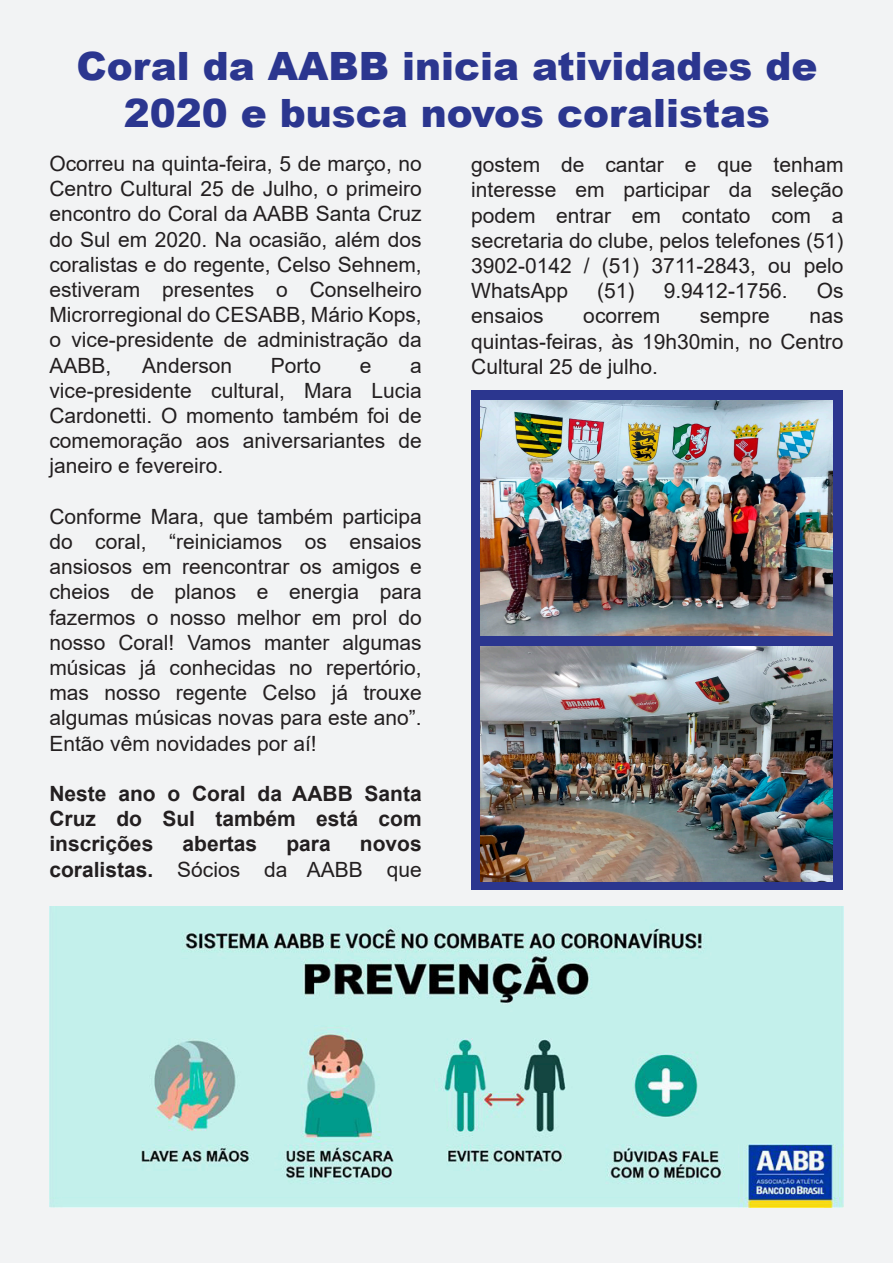
<style>
.page{position:relative;width:893px;height:1263px;background:#f2f3f4}
.page>*{position:absolute;margin:0;border:0;box-sizing:border-box;transform-origin:0 0}
.t1{font:900 39px/46.8px "Arial";color:#2b368f;text-align:center}
.t2{font:21px/25.2px "Arial";color:#231f20;text-align:justify}
.t3{font:700 21px/25.2px "Arial";color:#231f20;text-align:justify}
.s1{font-weight:400}
</style>
<div class="page">
<div style="left:471px;top:390px;width:372px;height:500px;background:#2b368f"></div>
<img style="left:480px;top:400px;width:353px;height:236px">
<img style="left:50px;top:906px;width:793px;height:302px">
<img style="left:480px;top:646px;width:353px;height:236px">
<h1 class="t1" style="left:76px;top:42px;width:743px">Coral da AABB inicia atividades de<br>2020 e busca novos coralistas</h1>
<p class="t2" style="left:49px;top:151px;width:374px">Ocorreu na quinta-feira, 5 de março, no Centro Cultural 25 de Julho, o primeiro encontro do Coral da AABB Santa Cruz do Sul em 2020. Na ocasião, além dos coralistas e do regente, Celso Sehnem, estiveram presentes o Conselheiro Microrregional do CESABB, Mário Kops, o vice-presidente de administração da AABB,</p>
<p class="t2" style="left:471px;top:152px;width:374px">gostem de cantar e que tenham interesse em participar da seleção podem entrar em contato com a secretaria do clube, pelos telefones (51)<br>3902-0142 / (51) 3711-2843, ou pelo WhatsApp</p>
<p class="t2" style="left:597px;top:278px;width:39px">(51)</p>
<p class="t2" style="left:664px;top:278px;width:125px">9.9412-1756.</p>
<p class="t2" style="left:817px;top:278px;width:28px">Os</p>
<p class="t2" style="left:471px;top:303px;width:74px">ensaios</p>
<p class="t2" style="left:583px;top:303px;width:79px">ocorrem</p>
<p class="t2" style="left:700px;top:303px;width:72px">sempre</p>
<p class="t2" style="left:471px;top:303px;width:374px;text-indent:338px">nas quintas-feiras, às 19h30min, no Centro Cultural 25 de julho.</p>
<p class="t2" style="left:142px;top:352px;width:91px">Anderson</p>
<p class="t2" style="left:271px;top:352px;width:52px">Porto</p>
<p class="t2" style="left:360px;top:352px;width:13px">e</p>
<p class="t2" style="left:49px;top:352px;width:374px;text-indent:361px">a vice-presidente cultural, Mara Lucia Cardonetti. O momento também foi de comemoração aos aniversariantes de janeiro e fevereiro.</p>
<p class="t2" style="left:49px;top:504px;width:374px">Conforme Mara, que também participa do coral, “reiniciamos os ensaios ansiosos em reencontrar os amigos e cheios de planos e energia para fazermos o nosso melhor em prol do nosso Coral! Vamos manter algumas músicas já conhecidas no repertório, mas nosso regente Celso já trouxe algumas músicas novas para este ano”.<br>Então vêm novidades por aí!</p>
<p class="t3" style="left:49px;top:781px;width:374px">Neste ano o Coral da AABB Santa Cruz do Sul também está com inscrições</p>
<p class="t3" style="left:183px;top:832px;width:76px">abertas</p>
<p class="t3" style="left:286px;top:832px;width:46px">para</p>
<p class="t3" style="left:49px;top:832px;width:374px;text-align:right">novos<br>coralistas. <span class="s1">Sócios da AABB que</span></p>
</div>
